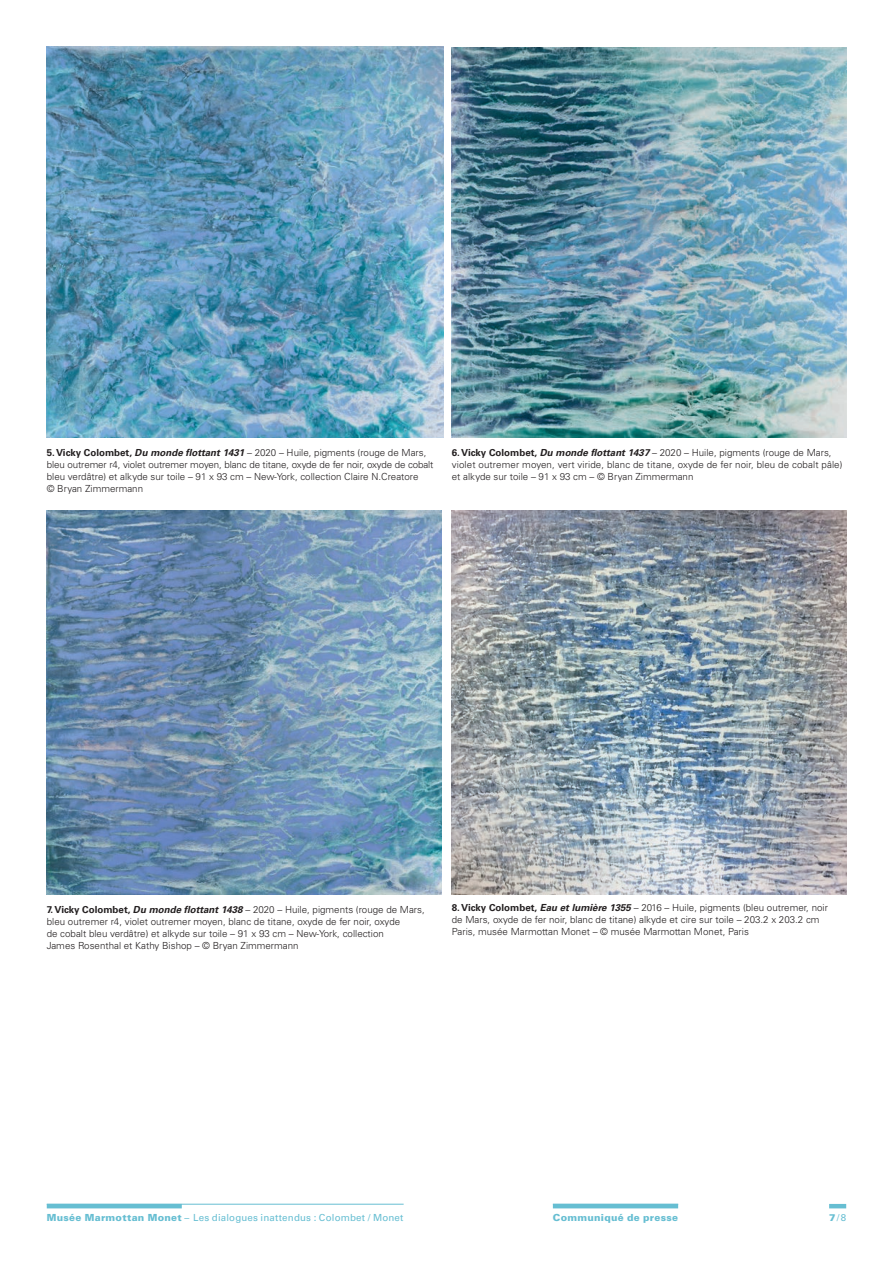
<style>
.page{position:relative;width:893px;height:1263px;background:#fff}
.page>*{position:absolute;margin:0;border:0;box-sizing:border-box;transform-origin:0 0}
.t1{font:300 9.75px/12px "Univers";color:#231f20}
.t2{font:9.75px "Univers";letter-spacing:.015em;color:#66bed2}
.t3{font:900 9.75px "Univers";letter-spacing:.025em;color:#66bed2}
.s1{font-weight:700}
.s2{font-weight:700;font-style:italic}
.s3{font-weight:900}
</style>
<div class="page">
<hr style="left:47px;top:1204px;width:357px;height:1px;background:#66bed2">
<hr style="left:47px;top:1204px;width:135px;height:4px;background:#66bed2">
<hr style="left:553px;top:1204px;width:125px;height:4px;background:#66bed2">
<hr style="left:829px;top:1204px;width:17px;height:4px;background:#66bed2">
<img style="left:47px;top:47px;width:396px;height:391px">
<img style="left:452px;top:47px;width:394px;height:391px">
<img style="left:47px;top:510px;width:394px;height:385px">
<img style="left:452px;top:510px;width:394px;height:385px">
<p class="t1" style="left:47px;top:447px;width:388px"><span class="s1">5. Vicky Colombet,</span> <span class="s2">Du monde flottant 1431</span> – 2020 – Huile, pigments (rouge de Mars, bleu outremer r4, violet outremer moyen, blanc de titane, oxyde de fer noir, oxyde de cobalt bleu verdâtre) et alkyde sur toile – 91 x 93 cm – New-York, collection Claire N.Creatore<br>© Bryan Zimmermann</p>
<p class="t1" style="left:452px;top:447px;width:392px"><span class="s1">6. Vicky Colombet,</span> <span class="s2">Du monde flottant 1437</span> – 2020 – Huile, pigments (rouge de Mars, violet outremer moyen, vert viride, blanc de titane, oxyde de fer noir, bleu de cobalt pâle) et alkyde sur toile – 91 x 93 cm – © Bryan Zimmermann</p>
<p class="t1" style="left:47px;top:903px;width:379px"><span class="s1">7. Vicky Colombet,</span> <span class="s2">Du monde flottant 1438</span> – 2020 – Huile, pigments (rouge de Mars, bleu outremer r4, violet outremer moyen, blanc de titane, oxyde de fer noir, oxyde<br>de cobalt bleu verdâtre) et alkyde sur toile – 91 x 93 cm – New-York, collection<br>James Rosenthal et Kathy Bishop – © Bryan Zimmermann</p>
<p class="t1" style="left:452px;top:901px;width:378px"><span class="s1">8. Vicky Colombet,</span> <span class="s2">Eau et lumière 1355</span> – 2016 – Huile, pigments (bleu outremer, noir de Mars, oxyde de fer noir, blanc de titane) alkyde et cire sur toile – 203.2 x 203.2 cm<br>Paris, musée Marmottan Monet – © musée Marmottan Monet, Paris</p>
<p class="t2" style="left:47px;top:1211px;width:358px"><span class="s3">Musée Marmottan Monet</span> – Les dialogues inattendus : Colombet / Monet</p>
<p class="t3" style="left:553px;top:1211px;width:127px">Communiqué de presse</p>
<p class="t2" style="left:829px;top:1211px;width:19px"><span class="s3">7</span>/8</p>
</div>
